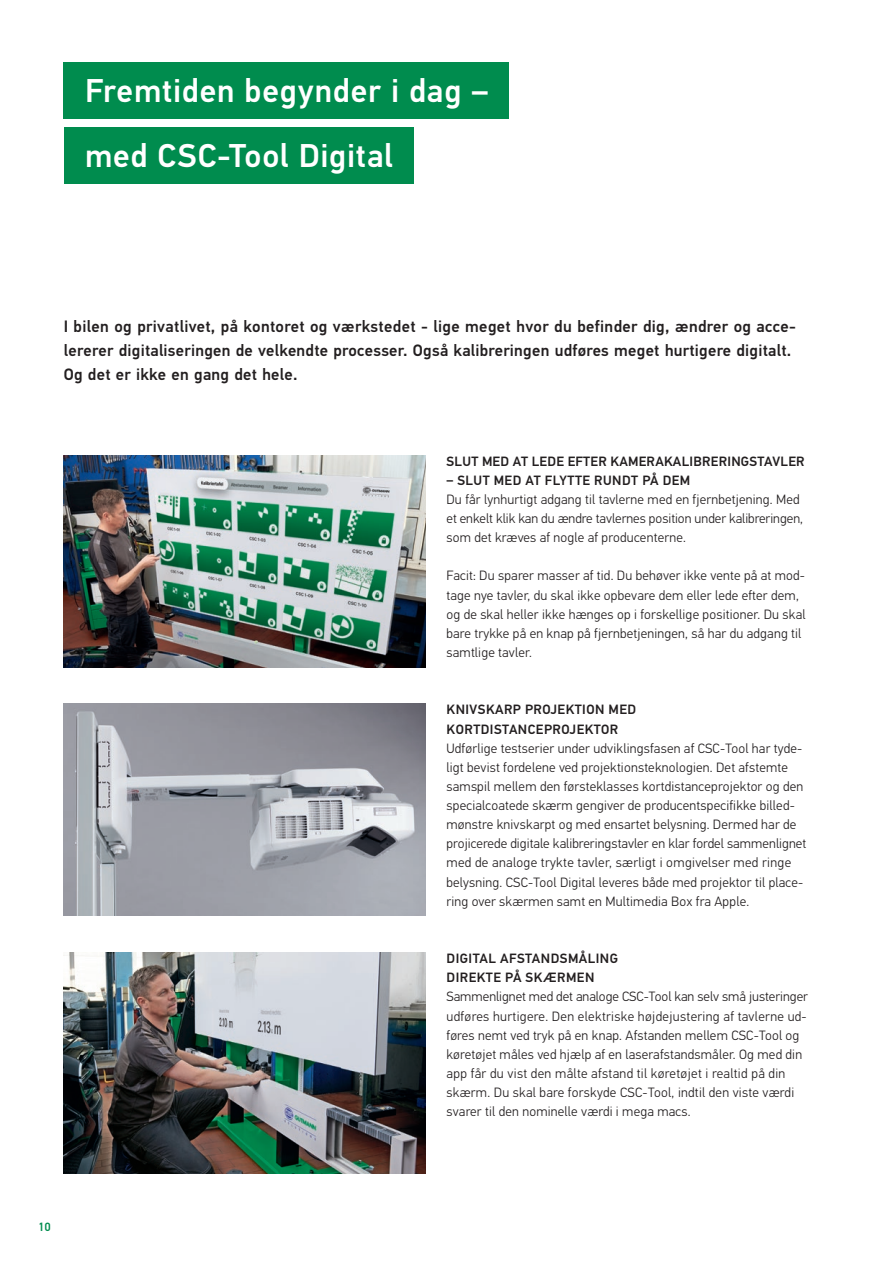
<style>
.page{position:relative;width:893px;height:1263px;background:#fff}
.page>*{position:absolute;margin:0;border:0;box-sizing:border-box;transform-origin:0 0}
.t1{font:500 33px/64.8px "Hella DIN Universal";letter-spacing:.02em;color:#fff}
.t2{font:500 16.5px/24px "Hella DIN Universal";letter-spacing:.015em;color:#231f20}
.t3{font:300 13.5px/19.2px "Hella DIN Universal";letter-spacing:.015em;color:#231f20}
.t4{font:500 13.5px/19.2px "Hella DIN Universal";letter-spacing:.035em;color:#231f20}
.t5{font:500 12px "Hella DIN Universal";color:#008c4e}
</style>
<div class="page">
<img style="left:64px;top:456px;width:361px;height:211px">
<img style="left:64px;top:952px;width:361px;height:221px">
<img style="left:64px;top:704px;width:361px;height:211px">
<div style="left:64px;top:62px;width:445px;height:57px;background:#008c4e"></div>
<div style="left:64px;top:127px;width:349px;height:56px;background:#008c4e"></div>
<h1 class="t1" style="left:85px;top:61px;width:405px">Fremtiden begynder i dag – med CSC-Tool Digital</h1>
<p class="t2" style="left:64px;top:315px;width:734px">I bilen og privatlivet, på kontoret og værkstedet - lige meget hvor du befinder dig, ændrer og acce&shy;lererer digitaliseringen de velkendte processer. Også kalibreringen udføres meget hurtigere digitalt.<br>Og det er ikke en gang det hele.</p>
<p class="t4" style="left:447px;top:452px;width:360px">SLUT MED AT LEDE EFTER KAMERAKALIBRERINGSTAVLER</p>
<p class="t4" style="left:446px;top:472px;width:245px">– SLUT MED AT FLYTTE RUNDT PÅ DEM</p>
<p class="t3" style="left:446px;top:491px;width:358px">Du får lynhurtigt adgang til tavlerne med en fjernbetjening. Med et enkelt klik kan du ændre tavlernes position under kalibreringen, som det kræves af nogle af producenterne.</p>
<p class="t3" style="left:446px;top:567px;width:360px">Facit: Du sparer masser af tid. Du behøver ikke vente på at mod&shy;tage nye tavler, du skal ikke opbevare dem eller lede efter dem, og de skal heller ikke hænges op i forskellige positioner. Du skal bare trykke på en knap på fjernbetjeningen, så har du adgang til samtlige tavler.</p>
<p class="t4" style="left:447px;top:701px;width:191px">KNIVSKARP PROJEKTION MED<br>KORTDISTANCEPROJEKTOR</p>
<p class="t3" style="left:446px;top:739px;width:361px">Udførlige testserier under udviklingsfasen af CSC-Tool har tyde&shy;ligt bevist fordelene ved projektionsteknologien. Det afstemte samspil mellem den førsteklasses kortdistanceprojektor og den specialcoatede skærm gengiver de producentspecifikke billed&shy;mønstre knivskarpt og med ensartet belysning. Dermed har de projicerede digitale kalibreringstavler en klar fordel sammenlignet med de analoge trykte tavler, særligt i omgivelser med ringe belysning. CSC-Tool Digital leveres både med projektor til place&shy;ring over skærmen samt en Multimedia Box fra Apple.</p>
<p class="t4" style="left:447px;top:950px;width:173px">DIGITAL AFSTANDSMÅLING<br>DIREKTE PÅ SKÆRMEN</p>
<p class="t3" style="left:446px;top:988px;width:363px">Sammenlignet med det analoge CSC-Tool kan selv små justeringer udføres hurtigere. Den elektriske højdejustering af tavlerne ud&shy;føres nemt ved tryk på en knap. Afstanden mellem CSC-Tool og køretøjet måles ved hjælp af en laserafstandsmåler. Og med din app får du vist den målte afstand til køretøjet i realtid på din skærm. Du skal bare forskyde CSC-Tool, indtil den viste værdi svarer til den nominelle værdi i mega macs.</p>
<p class="t5" style="left:38px;top:1219px;width:14px">10</p>
</div>
